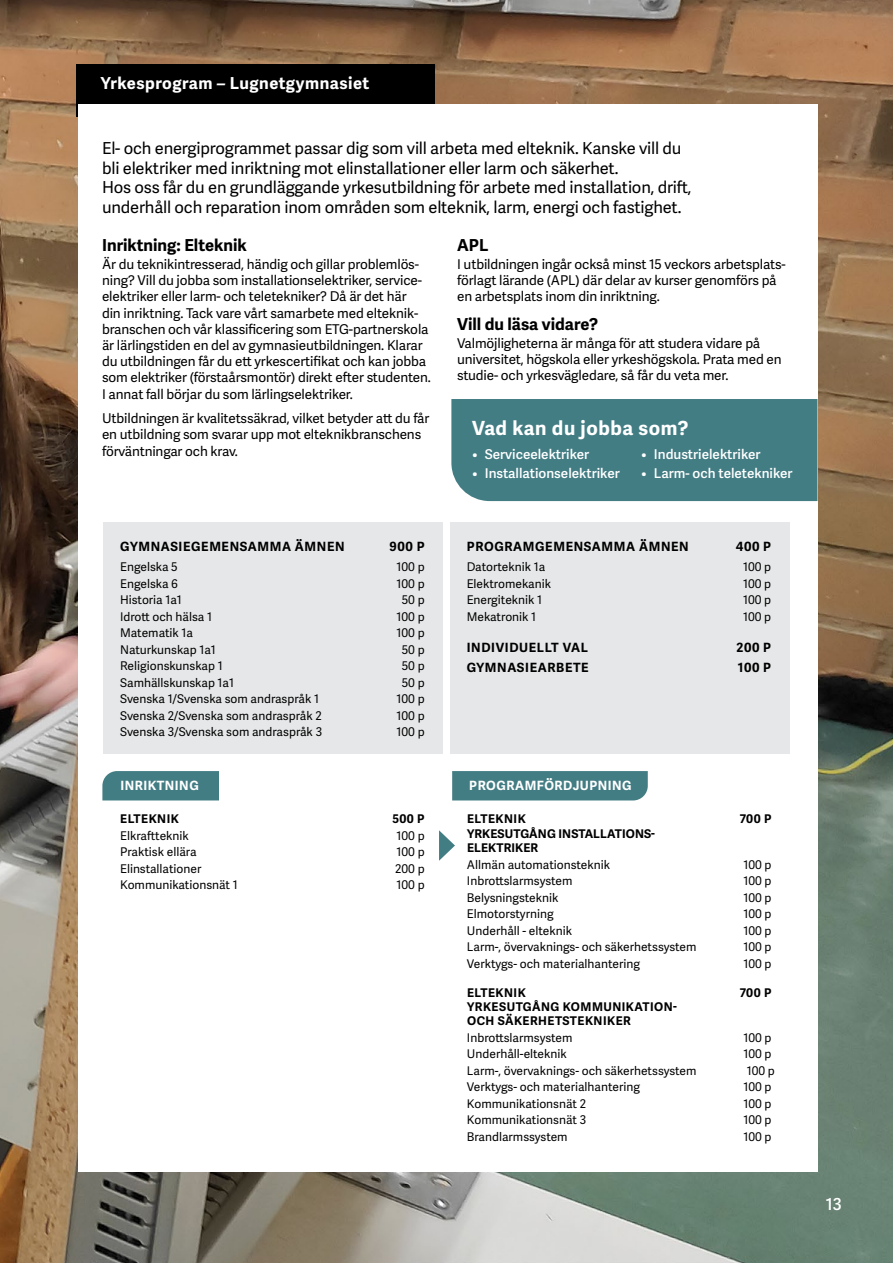
<style>
.page{position:relative;width:893px;height:1263px;background:#fff}
.page>*{position:absolute;margin:0;border:0;box-sizing:border-box;transform-origin:0 0}
.G_vad_kan_du_jobba_med{font:700 19.5px "Adelle Sans";letter-spacing:.03em;color:#fff}
.G_Ingress_program{font:16.5px/19.8px "Adelle Sans";letter-spacing:-.01em;color:#000}
.G_Program_mellanrubrik_2{font:700 16.5px "Adelle Sans";color:#000}
.t1{font:700 16.5px "Adelle Sans";letter-spacing:.03em;color:#fff}
.t2{font:600 16.5px "Adelle Sans";color:#fff}
.G_bröd{font:13.5px/16.2px "Adelle Sans";letter-spacing:-.01em;color:#000}
.t3{font:600 13.5px "Adelle Sans";color:#fff}
.G_Poäng_Gemensamma{font:700 12.75px "Adelle Sans";letter-spacing:.05em;color:#000}
.G_Inriktning_-_rubrik{font:700 12.75px "Adelle Sans";letter-spacing:.04em;color:#fff}
.G_Poäng_bröd{font:12px "Adelle Sans";color:#000}
.G_Inriktning_tabb{font:700 12px/14.4px "Adelle Sans";letter-spacing:.04em;color:#000}
.G_Inriktning{font:700 12px/14.4px "Adelle Sans";letter-spacing:.01em;color:#000}
.s1{font-style:italic}
</style>
<div class="page">
<img style="left:0;top:0;width:893px;height:1263px">
<div style="left:77px;top:64px;width:358px;height:53px;background:#000"></div>
<div style="left:78px;top:104px;width:739px;height:1068px;background:#fff"></div>
<div style="left:451px;top:399px;width:366px;height:102px;background:#437d84"></div>
<div style="left:103px;top:522px;width:340px;height:231px;background:#e6e7e8"></div>
<div style="left:450px;top:522px;width:340px;height:231px;background:#e6e7e8"></div>
<svg style="left:439px;top:830px;width:16px;height:31px"></svg>
<div style="left:102px;top:771px;width:117px;height:29px;background:#437d84"></div>
<div style="left:452px;top:771px;width:196px;height:29px;background:#437d84"></div>
<p class="t1" style="left:101px;top:73px;width:270px">Yrkesprogram <span class="s1">–</span> Lugnetgymnasiet</p>
<p class="G_Ingress_program" style="left:102px;top:139px;width:591px">El- och energiprogrammet passar dig som vill arbeta med elteknik. Kanske vill du bli elektriker med inriktning mot elinstallationer eller larm och säkerhet.<br>Hos oss får du en grundläggande yrkesutbildning för arbete med installation, drift, underhåll och reparation inom områden som elteknik, larm, energi och fastighet.</p>
<p class="G_Program_mellanrubrik_2" style="left:102px;top:235px;width:146px">Inriktning: Elteknik</p>
<p class="G_bröd" style="left:102px;top:256px;width:330px">Är du teknikintresserad, händig och gillar problemlös&shy;ning? Vill du jobba som installationselektriker, service&shy;elektriker eller larm- och teletekniker? Då är det här<br>din inriktning. Tack vare vårt samarbete med elteknik&shy;branschen och vår klassificering som ETG-partnerskola är lärlingstiden en del av gymnasieutbildningen. Klarar du utbildningen får du ett yrkescertifikat och kan jobba som elektriker (förstaårsmontör) direkt efter studenten.<br>I annat fall börjar du som lärlingselektriker.</p>
<p class="G_bröd" style="left:102px;top:411px;width:329px">Utbildningen är kvalitetssäkrad, vilket betyder att du får en utbildning som svarar upp mot elteknikbranschens förväntningar och krav.</p>
<p class="G_Program_mellanrubrik_2" style="left:457px;top:235px;width:33px">APL</p>
<p class="G_bröd" style="left:457px;top:256px;width:330px">I utbildningen ingår också minst 15 veckors arbetsplats&shy;förlagt lärande (APL) där delar av kurser genomförs på en arbetsplats inom din inriktning.</p>
<p class="G_Program_mellanrubrik_2" style="left:457px;top:314px;width:143px">Vill du läsa vidare?</p>
<p class="G_bröd" style="left:457px;top:335px;width:326px">Valmöjligheterna är många för att studera vidare på universitet, högskola eller yrkeshögskola. Prata med en studie- och yrkesvägledare, så får du veta mer.</p>
<p class="G_vad_kan_du_jobba_med" style="left:472px;top:416px;width:218px">Vad kan du jobba som?</p>
<p class="t3" style="left:472px;top:446px;width:119px">• Serviceelektriker</p>
<p class="t3" style="left:472px;top:465px;width:149px">• Installationselektriker</p>
<p class="t3" style="left:641px;top:446px;width:121px">• Industrielektriker</p>
<p class="t3" style="left:641px;top:465px;width:153px">• Larm- och teletekniker</p>
<p class="G_Poäng_Gemensamma" style="left:120px;top:538px;width:226px">GYMNASIEGEMENSAMMA ÄMNEN</p>
<p class="G_Poäng_Gemensamma" style="left:390px;top:538px;width:37px">900 P</p>
<p class="G_Poäng_bröd" style="left:120px;top:560px;width:59px">Engelska 5</p>
<p class="G_Poäng_bröd" style="left:397px;top:560px;width:30px">100 p</p>
<p class="G_Poäng_bröd" style="left:120px;top:577px;width:59px">Engelska 6</p>
<p class="G_Poäng_bröd" style="left:397px;top:577px;width:30px">100 p</p>
<p class="G_Poäng_bröd" style="left:120px;top:593px;width:63px">Historia 1a1</p>
<p class="G_Poäng_bröd" style="left:402px;top:593px;width:24px">50 p</p>
<p class="G_Poäng_bröd" style="left:120px;top:610px;width:93px">Idrott och hälsa 1</p>
<p class="G_Poäng_bröd" style="left:397px;top:610px;width:30px">100 p</p>
<p class="G_Poäng_bröd" style="left:120px;top:626px;width:75px">Matematik 1a</p>
<p class="G_Poäng_bröd" style="left:397px;top:626px;width:30px">100 p</p>
<p class="G_Poäng_bröd" style="left:120px;top:643px;width:97px">Naturkunskap 1a1</p>
<p class="G_Poäng_bröd" style="left:402px;top:643px;width:24px">50 p</p>
<p class="G_Poäng_bröd" style="left:120px;top:659px;width:104px">Religionskunskap 1</p>
<p class="G_Poäng_bröd" style="left:402px;top:659px;width:24px">50 p</p>
<p class="G_Poäng_bröd" style="left:120px;top:676px;width:115px">Samhällskunskap 1a1</p>
<p class="G_Poäng_bröd" style="left:402px;top:676px;width:24px">50 p</p>
<p class="G_Poäng_bröd" style="left:120px;top:692px;width:200px">Svenska 1/Svenska som andraspråk 1</p>
<p class="G_Poäng_bröd" style="left:397px;top:692px;width:30px">100 p</p>
<p class="G_Poäng_bröd" style="left:120px;top:709px;width:203px">Svenska 2/Svenska som andraspråk 2</p>
<p class="G_Poäng_bröd" style="left:397px;top:709px;width:30px">100 p</p>
<p class="G_Poäng_bröd" style="left:120px;top:725px;width:204px">Svenska 3/Svenska som andraspråk 3</p>
<p class="G_Poäng_bröd" style="left:397px;top:725px;width:30px">100 p</p>
<p class="G_Poäng_Gemensamma" style="left:467px;top:538px;width:223px">PROGRAMGEMENSAMMA ÄMNEN</p>
<p class="G_Poäng_Gemensamma" style="left:736px;top:538px;width:37px">400 P</p>
<p class="G_Poäng_bröd" style="left:467px;top:560px;width:80px">Datorteknik 1a</p>
<p class="G_Poäng_bröd" style="left:743px;top:560px;width:30px">100 p</p>
<p class="G_Poäng_bröd" style="left:467px;top:577px;width:86px">Elektromekanik</p>
<p class="G_Poäng_bröd" style="left:743px;top:577px;width:30px">100 p</p>
<p class="G_Poäng_bröd" style="left:467px;top:593px;width:77px">Energiteknik 1</p>
<p class="G_Poäng_bröd" style="left:743px;top:593px;width:30px">100 p</p>
<p class="G_Poäng_bröd" style="left:467px;top:610px;width:71px">Mekatronik 1</p>
<p class="G_Poäng_bröd" style="left:743px;top:610px;width:30px">100 p</p>
<p class="G_Poäng_Gemensamma" style="left:467px;top:640px;width:123px">INDIVIDUELLT VAL</p>
<p class="G_Poäng_Gemensamma" style="left:737px;top:640px;width:36px">200 P</p>
<p class="G_Poäng_Gemensamma" style="left:467px;top:659px;width:123px">GYMNASIEARBETE</p>
<p class="G_Poäng_Gemensamma" style="left:738px;top:659px;width:35px">100 P</p>
<p class="G_Inriktning_-_rubrik" style="left:120px;top:778px;width:80px">INRIKTNING</p>
<p class="G_Inriktning_-_rubrik" style="left:469px;top:778px;width:164px">PROGRAMFÖRDJUPNING</p>
<p class="G_Inriktning_tabb" style="left:120px;top:812px;width:60px">ELTEKNIK</p>
<p class="G_Inriktning_tabb" style="left:392px;top:812px;width:34px">500 P</p>
<p class="G_Poäng_bröd" style="left:120px;top:829px;width:70px">Elkraftteknik</p>
<p class="G_Poäng_bröd" style="left:397px;top:829px;width:30px">100 p</p>
<p class="G_Poäng_bröd" style="left:120px;top:845px;width:78px">Praktisk ellära</p>
<p class="G_Poäng_bröd" style="left:397px;top:845px;width:30px">100 p</p>
<p class="G_Poäng_bröd" style="left:120px;top:862px;width:83px">Elinstallationer</p>
<p class="G_Poäng_bröd" style="left:395px;top:862px;width:31px">200 p</p>
<p class="G_Poäng_bröd" style="left:120px;top:878px;width:119px">Kommunikationsnät 1</p>
<p class="G_Poäng_bröd" style="left:397px;top:878px;width:30px">100 p</p>
<p class="G_Inriktning_tabb" style="left:467px;top:812px;width:60px">ELTEKNIK</p>
<p class="G_Inriktning_tabb" style="left:740px;top:812px;width:33px">700 P</p>
<p class="G_Inriktning" style="left:467px;top:827px;width:189px">YRKESUTGÅNG INSTALLATIONS-<br>ELEKTRIKER</p>
<p class="G_Poäng_bröd" style="left:467px;top:857px;width:145px">Allmän automationsteknik</p>
<p class="G_Poäng_bröd" style="left:743px;top:857px;width:30px">100 p</p>
<p class="G_Poäng_bröd" style="left:467px;top:874px;width:107px">Inbrottslarmsystem</p>
<p class="G_Poäng_bröd" style="left:743px;top:874px;width:30px">100 p</p>
<p class="G_Poäng_bröd" style="left:467px;top:890px;width:93px">Belysningsteknik</p>
<p class="G_Poäng_bröd" style="left:743px;top:890px;width:30px">100 p</p>
<p class="G_Poäng_bröd" style="left:467px;top:907px;width:88px">Elmotorstyrning</p>
<p class="G_Poäng_bröd" style="left:743px;top:907px;width:30px">100 p</p>
<p class="G_Poäng_bröd" style="left:467px;top:923px;width:107px">Underhåll - elteknik</p>
<p class="G_Poäng_bröd" style="left:743px;top:923px;width:30px">100 p</p>
<p class="G_Poäng_bröd" style="left:467px;top:940px;width:231px">Larm-, övervaknings- och säkerhetssystem</p>
<p class="G_Poäng_bröd" style="left:743px;top:940px;width:30px">100 p</p>
<p class="G_Poäng_bröd" style="left:467px;top:956px;width:175px">Verktygs- och materialhantering</p>
<p class="G_Poäng_bröd" style="left:743px;top:956px;width:30px">100 p</p>
<p class="G_Inriktning_tabb" style="left:467px;top:985px;width:60px">ELTEKNIK</p>
<p class="G_Inriktning_tabb" style="left:740px;top:985px;width:33px">700 P</p>
<p class="G_Inriktning_tabb" style="left:467px;top:1000px;width:211px">YRKESUTGÅNG KOMMUNIKATION-<br>OCH SÄKERHETSTEKNIKER</p>
<p class="G_Poäng_bröd" style="left:467px;top:1031px;width:107px">Inbrottslarmsystem</p>
<p class="G_Poäng_bröd" style="left:743px;top:1031px;width:30px">100 p</p>
<p class="G_Poäng_bröd" style="left:467px;top:1047px;width:101px">Underhåll-elteknik</p>
<p class="G_Poäng_bröd" style="left:743px;top:1047px;width:30px">100 p</p>
<p class="G_Poäng_bröd" style="left:467px;top:1064px;width:231px">Larm-, övervaknings- och säkerhetssystem</p>
<p class="G_Poäng_bröd" style="left:747px;top:1064px;width:30px">100 p</p>
<p class="G_Poäng_bröd" style="left:467px;top:1080px;width:175px">Verktygs- och materialhantering</p>
<p class="G_Poäng_bröd" style="left:743px;top:1080px;width:30px">100 p</p>
<p class="G_Poäng_bröd" style="left:467px;top:1097px;width:120px">Kommunikationsnät 2</p>
<p class="G_Poäng_bröd" style="left:743px;top:1097px;width:30px">100 p</p>
<p class="G_Poäng_bröd" style="left:467px;top:1113px;width:121px">Kommunikationsnät 3</p>
<p class="G_Poäng_bröd" style="left:743px;top:1113px;width:30px">100 p</p>
<p class="G_Poäng_bröd" style="left:467px;top:1130px;width:102px">Brandlarmssystem</p>
<p class="G_Poäng_bröd" style="left:743px;top:1130px;width:30px">100 p</p>
<p class="t2" style="left:826px;top:1194px;width:18px">13</p>
</div>
